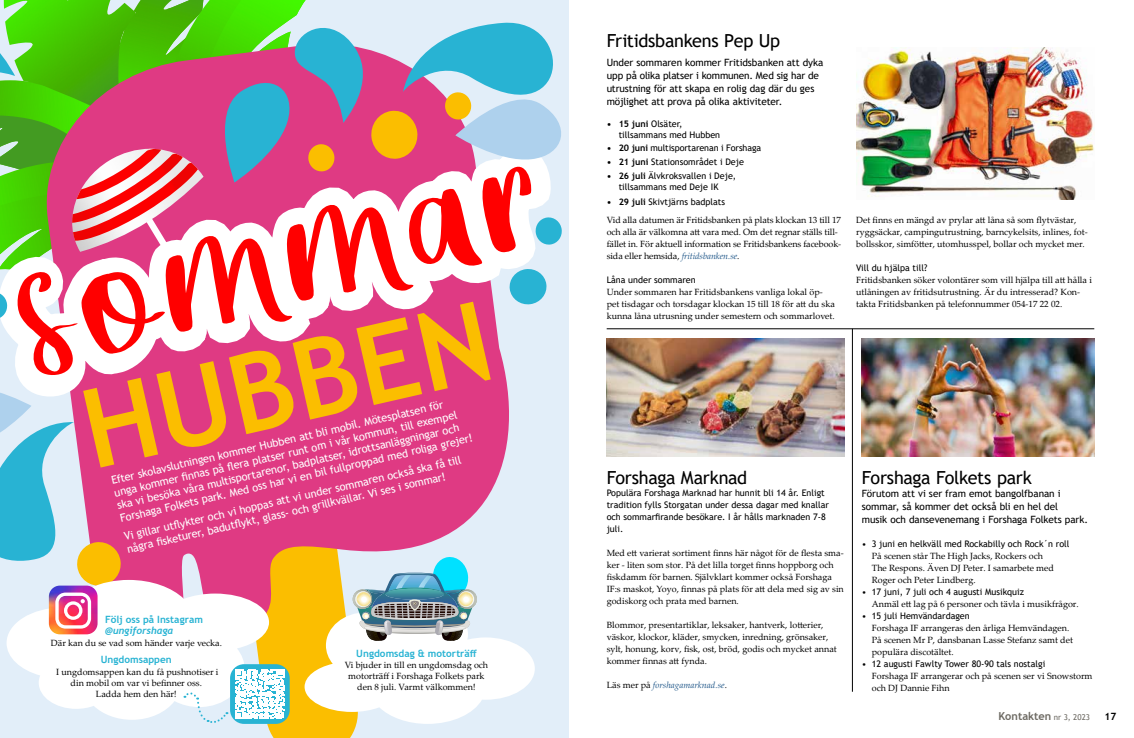
<style>
.page{position:relative;width:1134px;height:738px;background:#fff}
.page>*{position:absolute;margin:0;border:0;box-sizing:border-box;transform-origin:0 0}
.t1{font:18px "Trebuchet MS";letter-spacing:-.02em;color:#000}
.t2{font:11px/13px "Trebuchet MS";color:#fff}
.t3{font:700 11px "Trebuchet MS";color:#6d6a63}
.t4{font:10px/13px "Trebuchet MS";letter-spacing:-.005em;color:#000}
.t5{font:700 10px "Trebuchet MS";color:#28b3d3}
.t6{font:italic 700 10px "Trebuchet";letter-spacing:-.01em;color:#28b3d3}
.t7{font:700 10px "Trebuchet MS";color:#000}
.t8{font:9px/12px "Palatino Linotype";color:#000}
.t9{font:9px/12px "Trebuchet MS";color:#000}
.t10{font:italic 9px "Palatino Linotype";color:#245a8b}
.s1{font-weight:700}
.s2{font-style:italic;color:#245a8b}
.s3{font-style:normal;color:#000}
.s4{font-weight:400;font-size:8px}
</style>
<div class="page">
<img style="left:136px;top:0;width:15px;height:34px">
<img style="left:156px;top:0;width:30px;height:34px">
<img style="left:186px;top:0;width:120px;height:34px">
<img style="left:4px;top:0;width:132px;height:34px">
<img style="left:24px;top:0;width:100px;height:34px">
<svg style="left:110px;top:34px;width:99px;height:82px;background:#a07350"></svg>
<svg style="left:0;top:15px;width:110px;height:101px;background:#55c21d"></svg>
<svg style="left:0;top:116px;width:569px;height:621px;background:#d29dad"></svg>
<svg style="left:83px;top:376px;width:408px;height:91px;background:#e55a63"></svg>
<svg style="left:15px;top:159px;width:518px;height:217px"></svg>
<svg style="left:0;top:291px;width:8px;height:29px"></svg>
<svg style="left:535px;top:216px;width:28px;height:29px"></svg>
<svg style="left:209px;top:14px;width:360px;height:168px;background:#aa97a8"></svg>
<svg style="left:7px;top:579px;width:262px;height:140px"></svg>
<svg style="left:230px;top:663px;width:60px;height:60px"></svg>
<svg style="left:235px;top:668px;width:50px;height:50px"></svg>
<svg style="left:184px;top:691px;width:44px;height:32px"></svg>
<svg style="left:305px;top:555px;width:230px;height:168px"></svg>
<img style="left:49px;top:585px;width:49px;height:49px">
<svg style="left:55px;top:592px;width:36px;height:36px"></svg>
<img style="left:856px;top:47px;width:238px;height:152px">
<img style="left:607px;top:338px;width:238px;height:118px">
<img style="left:862px;top:338px;width:232px;height:118px">
<hr style="left:607px;top:328px;width:487px;height:1px;background:#000">
<hr style="left:852px;top:328px;width:1px;height:363px;background:#000">
<p class="t2" style="left:110px;top:473px;width:363px;rotate:-13deg">Efter skolavslutningen kommer Hubben att bli mobil. Mötesplatsen för unga kommer fi nnas på fl era platser runt om i vår kommun, till exempel ska vi besöka våra multisportarenor, badplatser, idrottsanläggningar och Forshaga Folkets park. Med oss har vi en bil fullproppad med roliga grejer!</p>
<p class="t2" style="left:123px;top:530px;width:347px;rotate:-13deg">Vi gillar utfl ykter och vi hoppas att vi under sommaren också ska få till några fi sketurer, badutfl ykt, glass- och grillkvällar. Vi ses i sommar!</p>
<p class="t5" style="left:105px;top:612px;width:99px">Följ oss på Instagram</p>
<p class="t6" style="left:105px;top:623px;width:70px">@ungiforshaga</p>
<p class="t8" style="left:51px;top:635px;width:172px">Där kan du se vad som händer varje vecka.</p>
<p class="t5" style="left:101px;top:652px;width:73px">Ungdomsappen</p>
<p class="t8" style="left:56px;top:665px;width:164px;line-height:11px;text-align:center">I ungdomsappen kan du få pushnotiser i din mobil om var vi befinner oss.<br>Ladda hem den här!</p>
<p class="t5" style="left:356px;top:647px;width:122px">Ungdomsdag &amp; motorträff</p>
<p class="t8" style="left:345px;top:658px;width:145px;line-height:11px;text-align:center">Vi bjuder in till en ungdomsdag och motorträff i Forshaga Folkets park den 8 juli. Varmt välkommen!</p>
<h1 class="t1" style="left:607px;top:30px;width:175px">Fritidsbankens Pep Up</h1>
<p class="t4" style="left:607px;top:56px;width:218px">Under sommaren kommer Fritidsbanken att dyka upp på olika platser i kommunen. Med sig har de utrustning för att skapa en rolig dag där du ges möjlighet att prova på olika aktiviteter.</p>
<p class="t9" style="left:619px;top:118px;width:103px;line-height:11px;text-indent:-12px"><span class="s1">• 15 juni</span> Olsäter, tillsammans med Hubben</p>
<p class="t9" style="left:607px;top:142px;width:156px"><span class="s1">• 20 juni</span> multisportarenan i Forshaga</p>
<p class="t9" style="left:607px;top:156px;width:139px"><span class="s1">• 21 juni</span> Stationsområdet i Deje</p>
<p class="t9" style="left:619px;top:170px;width:119px;line-height:11px;text-indent:-12px"><span class="s1">• 26 juli</span> Älvkroksvallen i Deje, tillsammans med Deje IK</p>
<p class="t9" style="left:607px;top:195px;width:120px"><span class="s1">• 29 juli</span> Skivtjärns badplats</p>
<p class="t8" style="left:607px;top:213px;width:236px">Vid alla datumen är Fritidsbanken på plats klockan 13 till 17 och alla är välkomna att vara med. Om det regnar ställs till&shy;fället in. För aktuell information se Fritidsbankens facebook&shy;sida eller hemsida, <span class="s2">fritidsbanken.se</span>.</p>
<p class="t9" style="left:607px;top:273px;width:91px">Låna under sommaren</p>
<p class="t8" style="left:607px;top:285px;width:230px">Under sommaren har Fritidsbankens vanliga lokal öp&shy;pet tisdagar och torsdagar klockan 15 till 18 för att du ska kunna låna utrusning under semestern och sommarlovet.</p>
<p class="t8" style="left:856px;top:213px;width:233px">Det finns en mängd av prylar att låna så som flytvästar, ryggsäckar, campingutrustning, barncykelsits, inlines, fot&shy;bollsskor, simfötter, utomhusspel, bollar och mycket mer.</p>
<p class="t9" style="left:856px;top:261px;width:73px">Vill du hjälpa till?</p>
<p class="t8" style="left:856px;top:273px;width:237px">Fritidsbanken söker volontärer som vill hjälpa till att hålla i utlåningen av fritidsutrustning. Är du intresserad? Kon&shy;takta Fritidsbanken på telefonnummer 054-17 22 02.</p>
<h1 class="t1" style="left:607px;top:466px;width:142px">Forshaga Marknad</h1>
<p class="t9" style="left:607px;top:486px;width:224px">Populära Forshaga Marknad har hunnit bli 14 år. Enligt tradition fylls Storgatan under dessa dagar med knallar och sommarfirande besökare. I år hålls marknaden 7-8 juli.</p>
<p class="t8" style="left:607px;top:546px;width:239px">Med ett varierat sortiment finns här något för de flesta sma&shy;ker - liten som stor. På det lilla torget finns hoppborg och fiskdamm för barnen. Självklart kommer också Forshaga IF:s maskot, Yoyo, finnas på plats för att dela med sig av sin godiskorg och prata med barnen.</p>
<p class="t8" style="left:607px;top:618px;width:232px">Blommor, presentartiklar, leksaker, hantverk, lotterier, väskor, klockor, kläder, smycken, inredning, grönsaker, sylt, honung, korv, fisk, ost, bröd, godis och mycket annat kommer finnas att fynda.</p>
<p class="t10" style="left:607px;top:678px;width:122px"><span class="s3">Läs mer på</span> forshagamarknad.se<span class="s3">.</span></p>
<h1 class="t1" style="left:862px;top:466px;width:172px">Forshaga Folkets park</h1>
<p class="t4" style="left:862px;top:486px;width:228px">Förutom att vi ser fram emot bangolfbanan i sommar, så kommer det också bli en hel del<br>musik och dansevenemang i Forshaga Folkets park.</p>
<p class="t9" style="left:862px;top:537px;width:209px">• 3 juni en helkväll med Rockabilly och Rock´n roll</p>
<p class="t8" style="left:872px;top:549px;width:184px">På scenen står The High Jacks, Rockers och<br>The Respons. Även DJ Peter. I samarbete med<br>Roger och Peter Lindberg.</p>
<p class="t9" style="left:862px;top:585px;width:164px">• 17 juni, 7 juli och 4 augusti Musikquiz</p>
<p class="t8" style="left:872px;top:597px;width:208px">Anmäl ett lag på 6 personer och tävla i musikfrågor.</p>
<p class="t9" style="left:862px;top:609px;width:109px">• 15 juli Hemvändardagen</p>
<p class="t8" style="left:872px;top:621px;width:203px">Forshaga IF arrangeras den årliga Hemvändagen.<br>På scenen Mr P, dansbanan Lasse Stefanz samt det populära discotältet.</p>
<p class="t9" style="left:862px;top:657px;width:185px">• 12 augusti Fawlty Tower 80-90 tals nostalgi</p>
<p class="t8" style="left:872px;top:669px;width:222px">Forshaga IF arrangerar och på scenen ser vi Snowstorm och DJ Dannie Fihn</p>
<p class="t3" style="left:998px;top:708px;width:93px">Kontakten <span class="s4">nr 3, 2023</span></p>
<p class="t7" style="left:1104px;top:709px;width:13px">17</p>
</div>
